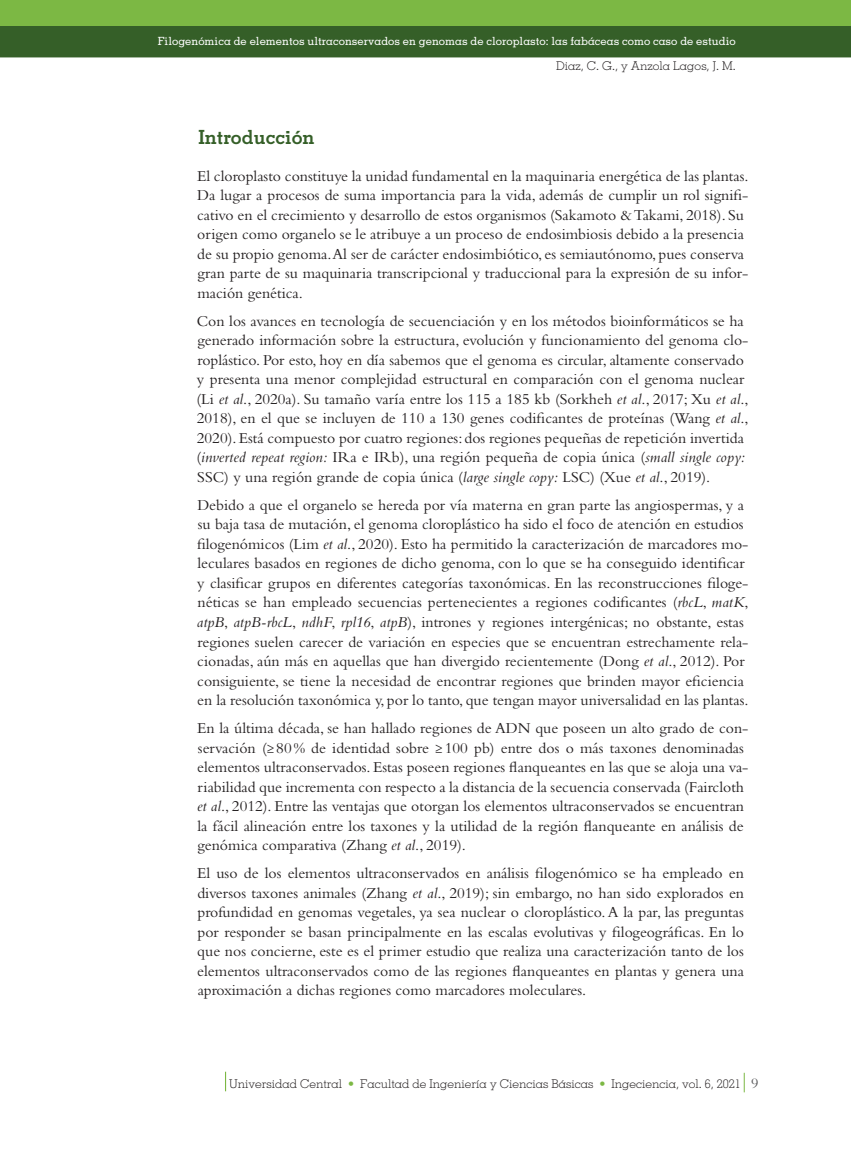
<style>
.page{position:relative;width:851px;height:1149px;background:#fff}
.page>*{position:absolute;margin:0;border:0;box-sizing:border-box;transform-origin:0 0}
.t1{font:700 19.5px "Memphis LT Std";color:#355f28}
.t2{font:15.75px/19.5px "Bembo Std";color:#231f20}
.t3{font:300 12px "Memphis LT Std";color:#231f20}
.t4{font:500 11.25px "Memphis LT Std";color:#fff}
.s1{font-style:italic}
.s2{color:#7cb844}
.s3{font-family:"Bembo Std";font-weight:400;font-size:15px;color:#57585a}
</style>
<div class="page">
<div style="left:0;top:26px;width:850px;height:31px;background:#355f28"></div>
<div style="left:0;top:0;width:850px;height:26px;background:#7cb844"></div>
<svg style="left:225px;top:1071px;width:1px;height:19px"></svg>
<svg style="left:743px;top:1073px;width:1px;height:18px"></svg>
<p class="t4" style="left:158px;top:34px;width:579px">Filogenómica de elementos ultraconservados en genomas de cloroplasto: las fabáceas como caso de estudio</p>
<p class="t3" style="left:556px;top:58px;width:181px">Diaz, C. G., y Anzola Lagos, J. M.</p>
<p class="t1" style="left:198px;top:125px;width:117px">Introducción</p>
<p class="t2" style="left:197px;top:166px;width:553px">El cloroplasto constituye la unidad fundamental en la maquinaria energética de las plantas.<br>Da lugar a procesos de suma importancia para la vida, además de cumplir un rol signifi&shy;cativo en el crecimiento y desarrollo de estos organismos (Sakamoto &amp; Takami, 2018). Su origen como organelo se le atribuye a un proceso de endosimbiosis debido a la presencia de su propio genoma. Al ser de carácter endosimbiótico, es semiautónomo, pues conserva gran parte de su maquinaria transcripcional y traduccional para la expresión de su infor&shy;mación genética.</p>
<p class="t2" style="left:196px;top:311px;width:553px">Con los avances en tecnología de secuenciación y en los métodos bioinformáticos se ha generado información sobre la estructura, evolución y funcionamiento del genoma clo&shy;roplástico. Por esto, hoy en día sabemos que el genoma es circular, altamente conservado y presenta una menor complejidad estructural en comparación con el genoma nuclear (Li <span class="s1">et al</span>., 2020a). Su tamaño varía entre los 115 a 185 kb (Sorkheh <span class="s1">et al</span>., 2017; Xu <span class="s1">et al</span>., 2018), en el que se incluyen de 110 a 130 genes codificantes de proteínas (Wang <span class="s1">et al</span>., 2020). Está compuesto por cuatro regiones: dos regiones pequeñas de repetición invertida (<span class="s1">inverted repeat region:</span> IRa e IRb), una región pequeña de copia única (<span class="s1">small single copy:<br></span>SSC) y una región grande de copia única (<span class="s1">large single copy:</span> LSC) (Xue <span class="s1">et al</span>., 2019).</p>
<p class="t2" style="left:197px;top:495px;width:553px">Debido a que el organelo se hereda por vía materna en gran parte las angiospermas, y a su baja tasa de mutación, el genoma cloroplástico ha sido el foco de atención en estudios filogenómicos (Lim <span class="s1">et al</span>., 2020). Esto ha permitido la caracterización de marcadores mo&shy;leculares basados en regiones de dicho genoma, con lo que se ha conseguido identificar y clasificar grupos en diferentes categorías taxonómicas. En las reconstrucciones filoge&shy;néticas se han empleado secuencias pertenecientes a regiones codificantes (<span class="s1">rbcL</span>, <span class="s1">matK</span>, <span class="s1">atpB</span>, <span class="s1">atpB-rbcL</span>, <span class="s1">ndhF</span>, <span class="s1">rpl16</span>, <span class="s1">atpB</span>), intrones y regiones intergénicas; no obstante, estas regiones suelen carecer de variación en especies que se encuentran estrechamente rela&shy;cionadas, aún más en aquellas que han divergido recientemente (Dong <span class="s1">et al</span>., 2012). Por consiguiente, se tiene la necesidad de encontrar regiones que brinden mayor eficiencia en la resolución taxonómica y, por lo tanto, que tengan mayor universalidad en las plantas.</p>
<p class="t2" style="left:197px;top:718px;width:553px">En la última década, se han hallado regiones de ADN que poseen un alto grado de con&shy;servación (≥ 80% de identidad sobre ≥ 100 pb) entre dos o más taxones denominadas elementos ultraconservados. Estas poseen regiones flanqueantes en las que se aloja una va&shy;riabilidad que incrementa con respecto a la distancia de la secuencia conservada (Faircloth <span class="s1">et al</span>., 2012). Entre las ventajas que otorgan los elementos ultraconservados se encuentran la fácil alineación entre los taxones y la utilidad de la región flanqueante en análisis de genómica comparativa (Zhang <span class="s1">et al</span>., 2019).</p>
<p class="t2" style="left:197px;top:863px;width:548px;text-align:justify">El uso de los elementos ultraconservados en análisis filogenómico se ha empleado en diversos taxones animales (Zhang <span class="s1">et al</span>., 2019); sin embargo, no han sido explorados en profundidad en genomas vegetales, ya sea nuclear o cloroplástico. A la par, las preguntas por responder se basan principalmente en las escalas evolutivas y filogeográficas. En lo que nos concierne, este es el primer estudio que realiza una caracterización tanto de los elementos ultraconservados como de las regiones flanqueantes en plantas y genera una aproximación a dichas regiones como marcadores moleculares.</p>
<p class="t3" style="left:229px;top:1076px;width:530px">Universidad Central <span class="s2">•</span> Facultad de Ingeniería y Ciencias Básicas <span class="s2">•</span> Ingeciencia, vol. 6, 2021 <span class="s3">9</span></p>
</div>
